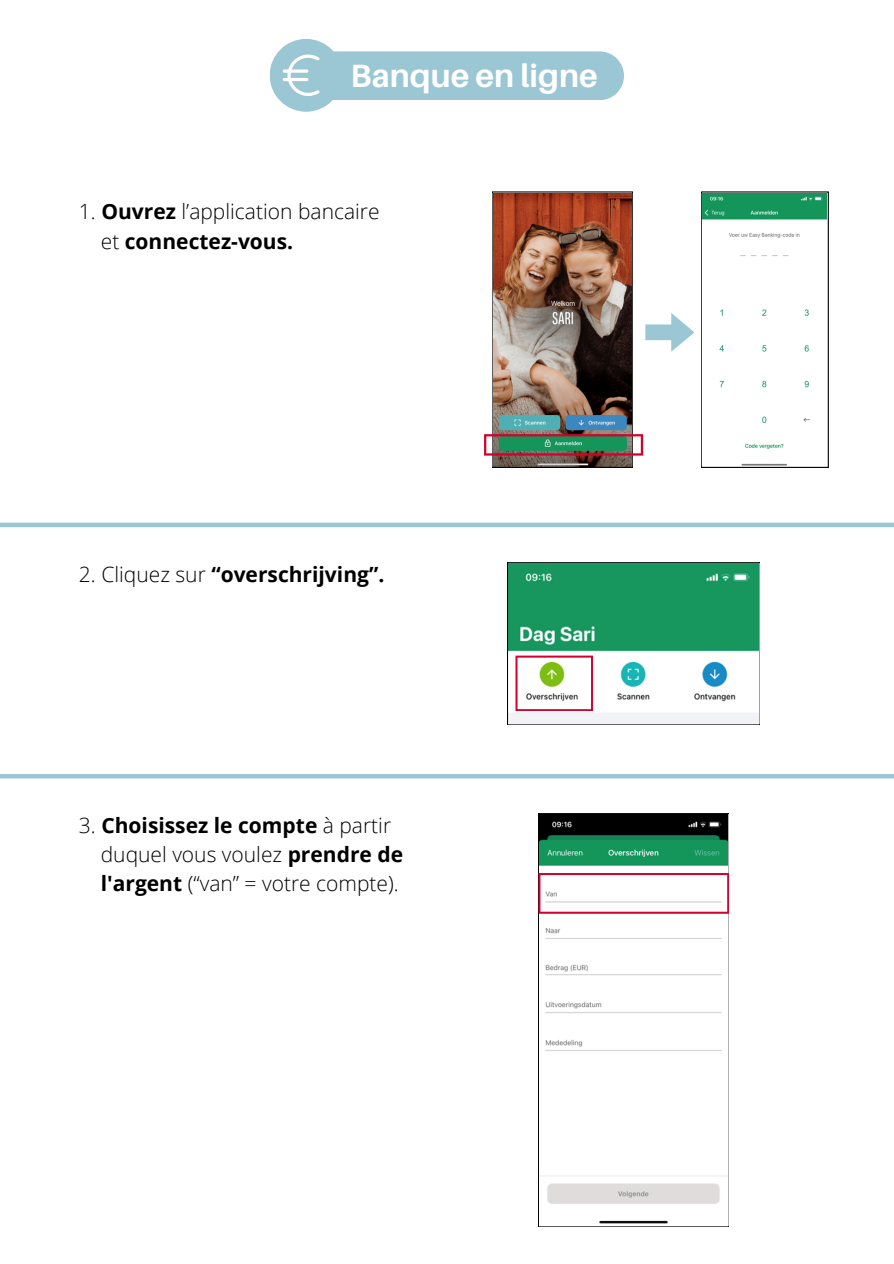
<style>
.page{position:relative;width:894px;height:1264px;background:#fff}
.page>*{position:absolute;margin:0;border:0;box-sizing:border-box;transform-origin:0 0}
.t1{font:700 32.25px "Aileron";color:#fff}
.t2{font:300 21px "Open Sans";color:#000}
.t3{font:700 21px "Open Sans";color:#000}
.s1{font-weight:700}
.s2{font-weight:300}
</style>
<div class="page">
<div style="left:269px;top:39px;width:73px;height:73px;background:#9bc7d5;border-radius:50%"></div>
<svg style="left:645px;top:313px;width:49px;height:39px"></svg>
<img style="left:494px;top:194px;width:136px;height:271px">
<div style="left:492px;top:192px;width:140px;height:275px;border:1px solid #000"></div>
<svg style="left:484px;top:434px;width:159px;height:21px;background:#60775f"></svg>
<img style="left:703px;top:194px;width:123px;height:271px">
<div style="left:0;top:522px;width:893px;height:5px;background:#9bc7d5"></div>
<svg style="left:507px;top:562px;width:252px;height:163px"></svg>
<hr style="left:0;top:774px;width:893px;height:4px;background:#9bc7d5">
<svg style="left:538px;top:813px;width:190px;height:413px"></svg>
<svg style="left:538px;top:873px;width:191px;height:40px"></svg>
<div style="left:283px;top:51px;width:340px;height:49px;background:#9bc7d5"></div>
<p class="t1" style="left:350px;top:56px;width:249px">Banque en ligne</p>
<p class="t2" style="left:79px;top:197px;width:302px">1. <span class="s1">Ouvrez</span> l’application bancaire</p>
<p class="t3" style="left:101px;top:226px;width:194px"><span class="s2">et</span> connectez-vous.</p>
<p class="t3" style="left:79px;top:559px;width:307px"><span class="s2">2. Cliquez sur</span> “overschrijving”.</p>
<p class="t3" style="left:79px;top:810px;width:313px"><span class="s2">3.</span> Choisissez le compte <span class="s2">à partir</span></p>
<p class="t2" style="left:101px;top:839px;width:304px">duquel vous voulez <span class="s1">prendre de</span></p>
<p class="t2" style="left:101px;top:868px;width:299px"><span class="s1">l'argent</span> (“van” = votre compte).</p>
</div>
